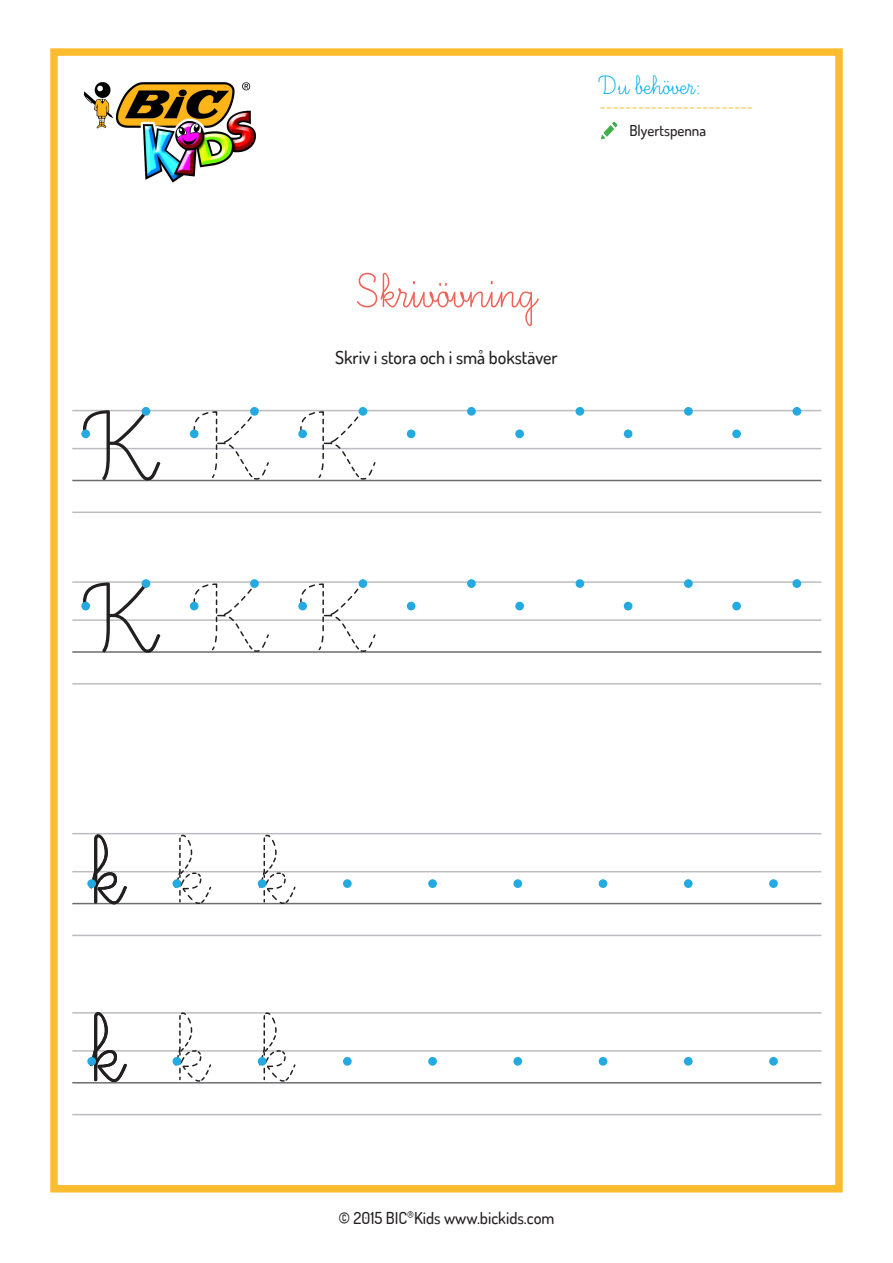
<style>
.page{position:relative;width:893px;height:1263px;background:#fff}
.page>*{position:absolute;margin:0;border:0;box-sizing:border-box;transform-origin:0 0}
.t1{font:123.3px/172.2px "Ecriture A Romain Orne";color:#231f20}
.t2{font:121.05px/177.8px "Ecriture A Romain Orne";color:#231f20}
.t3{font:60px "Ecriture A Romain Orne";color:#f16157}
.t4{font:33px "Ecriture A Romain Orne";color:#00aeef}
.t5{font:500 18px "Dosis";color:#231f20}
.t6{font:18px "Minion Pro";color:#fdbb2e}
.t7{font:500 16.5px "Dosis";color:#231f20}
.t8{font:500 15px "Dosis";color:#231f20}
</style>
<div class="page">
<div style="left:50px;top:48px;width:793px;height:1144px;border:8px solid #fdbb2e"></div>
<img style="left:83px;top:82px;width:173px;height:101px">
<svg style="left:601px;top:122px;width:16px;height:17px"></svg>
<hr style="left:72px;top:1082px;width:749px;height:1px;background:#6c6d70">
<hr style="left:72px;top:1114px;width:749px;height:1px;background:#bcbdc0">
<hr style="left:72px;top:903px;width:749px;height:1px;background:#6c6d70">
<hr style="left:72px;top:935px;width:749px;height:1px;background:#bcbdc0">
<hr style="left:72px;top:480px;width:749px;height:1px;background:#6c6d70">
<hr style="left:72px;top:512px;width:749px;height:1px;background:#bcbdc0">
<hr style="left:72px;top:651px;width:749px;height:2px;background:#6c6d70">
<hr style="left:72px;top:683px;width:749px;height:1px;background:#bcbdc0">
<hr style="left:72px;top:1050px;width:749px;height:2px;background:#bcbdc0">
<hr style="left:72px;top:871px;width:749px;height:1px;background:#bcbdc0">
<hr style="left:72px;top:448px;width:749px;height:1px;background:#bcbdc0">
<hr style="left:72px;top:619px;width:749px;height:2px;background:#bcbdc0">
<hr style="left:72px;top:1012px;width:749px;height:1px;background:#bcbdc0">
<hr style="left:72px;top:833px;width:749px;height:1px;background:#bcbdc0">
<hr style="left:72px;top:410px;width:749px;height:1px;background:#bcbdc0">
<hr style="left:72px;top:581px;width:749px;height:2px;background:#bcbdc0">
<svg style="left:174px;top:834px;width:38px;height:71px"></svg>
<svg style="left:174px;top:1012px;width:38px;height:70px"></svg>
<svg style="left:258px;top:834px;width:39px;height:71px"></svg>
<svg style="left:258px;top:1012px;width:39px;height:70px"></svg>
<svg style="left:193px;top:409px;width:77px;height:71px"></svg>
<svg style="left:193px;top:583px;width:77px;height:70px"></svg>
<svg style="left:299px;top:409px;width:78px;height:71px"></svg>
<svg style="left:299px;top:582px;width:78px;height:71px"></svg>
<div style="left:87px;top:879px;width:9px;height:9px;background:#24aae1;border-radius:50%"></div>
<div style="left:87px;top:1057px;width:9px;height:9px;background:#24aae1;border-radius:50%"></div>
<div style="left:173px;top:879px;width:8px;height:9px;background:#24aae1;border-radius:50%"></div>
<div style="left:173px;top:1057px;width:8px;height:9px;background:#24aae1;border-radius:50%"></div>
<div style="left:258px;top:879px;width:8px;height:9px;background:#24aae1;border-radius:50%"></div>
<div style="left:258px;top:1057px;width:8px;height:9px;background:#24aae1;border-radius:50%"></div>
<div style="left:599px;top:879px;width:8px;height:9px;background:#24aae1;border-radius:50%"></div>
<div style="left:599px;top:1057px;width:8px;height:9px;background:#24aae1;border-radius:50%"></div>
<div style="left:343px;top:879px;width:9px;height:9px;background:#24aae1;border-radius:50%"></div>
<div style="left:343px;top:1057px;width:9px;height:9px;background:#24aae1;border-radius:50%"></div>
<div style="left:684px;top:879px;width:9px;height:9px;background:#24aae1;border-radius:50%"></div>
<div style="left:684px;top:1057px;width:9px;height:9px;background:#24aae1;border-radius:50%"></div>
<div style="left:428px;top:879px;width:9px;height:9px;background:#24aae1;border-radius:50%"></div>
<div style="left:428px;top:1057px;width:9px;height:9px;background:#24aae1;border-radius:50%"></div>
<div style="left:513px;top:879px;width:9px;height:9px;background:#24aae1;border-radius:50%"></div>
<div style="left:513px;top:1057px;width:9px;height:9px;background:#24aae1;border-radius:50%"></div>
<div style="left:769px;top:879px;width:9px;height:9px;background:#24aae1;border-radius:50%"></div>
<div style="left:769px;top:1057px;width:9px;height:9px;background:#24aae1;border-radius:50%"></div>
<div style="left:81px;top:429px;width:9px;height:9px;background:#24aae1;border-radius:50%"></div>
<div style="left:81px;top:602px;width:9px;height:8px;background:#24aae1;border-radius:50%"></div>
<div style="left:142px;top:407px;width:8px;height:9px;background:#24aae1;border-radius:50%"></div>
<div style="left:142px;top:579px;width:8px;height:9px;background:#24aae1;border-radius:50%"></div>
<div style="left:190px;top:429px;width:9px;height:9px;background:#24aae1;border-radius:50%"></div>
<div style="left:190px;top:602px;width:9px;height:8px;background:#24aae1;border-radius:50%"></div>
<div style="left:250px;top:407px;width:9px;height:9px;background:#24aae1;border-radius:50%"></div>
<div style="left:250px;top:579px;width:9px;height:9px;background:#24aae1;border-radius:50%"></div>
<div style="left:407px;top:429px;width:8px;height:9px;background:#24aae1;border-radius:50%"></div>
<div style="left:407px;top:602px;width:8px;height:8px;background:#24aae1;border-radius:50%"></div>
<div style="left:467px;top:407px;width:9px;height:9px;background:#24aae1;border-radius:50%"></div>
<div style="left:467px;top:579px;width:9px;height:9px;background:#24aae1;border-radius:50%"></div>
<div style="left:624px;top:429px;width:8px;height:9px;background:#24aae1;border-radius:50%"></div>
<div style="left:624px;top:602px;width:8px;height:8px;background:#24aae1;border-radius:50%"></div>
<div style="left:684px;top:407px;width:9px;height:9px;background:#24aae1;border-radius:50%"></div>
<div style="left:684px;top:579px;width:9px;height:9px;background:#24aae1;border-radius:50%"></div>
<div style="left:298px;top:429px;width:9px;height:9px;background:#24aae1;border-radius:50%"></div>
<div style="left:298px;top:602px;width:9px;height:8px;background:#24aae1;border-radius:50%"></div>
<div style="left:359px;top:407px;width:8px;height:9px;background:#24aae1;border-radius:50%"></div>
<div style="left:359px;top:579px;width:8px;height:9px;background:#24aae1;border-radius:50%"></div>
<div style="left:515px;top:429px;width:9px;height:9px;background:#24aae1;border-radius:50%"></div>
<div style="left:515px;top:602px;width:9px;height:8px;background:#24aae1;border-radius:50%"></div>
<div style="left:576px;top:407px;width:8px;height:9px;background:#24aae1;border-radius:50%"></div>
<div style="left:576px;top:579px;width:8px;height:9px;background:#24aae1;border-radius:50%"></div>
<div style="left:732px;top:429px;width:9px;height:9px;background:#24aae1;border-radius:50%"></div>
<div style="left:732px;top:602px;width:9px;height:8px;background:#24aae1;border-radius:50%"></div>
<div style="left:792px;top:407px;width:9px;height:9px;background:#24aae1;border-radius:50%"></div>
<div style="left:792px;top:579px;width:9px;height:9px;background:#24aae1;border-radius:50%"></div>
<h1 class="t1" style="left:86px;top:367px;width:70px">K<br>K</h1>
<h2 class="t2" style="left:87px;top:788px;width:36px">k k</h2>
<h3 class="t4" style="left:600px;top:69px;width:103px">Du behöver:</h3>
<p class="t6" style="left:600px;top:94px;width:155px">------------------------</p>
<p class="t8" style="left:629px;top:121px;width:78px">Blyertspenna</p>
<h3 class="t3" style="left:357px;top:262px;width:180px">Skrivövning</h3>
<p class="t5" style="left:335px;top:346px;width:224px">Skriv i stora och i små bokstäver</p>
<p class="t7" style="left:338px;top:1207px;width:218px">© 2015 BIC<sup>®</sup>Kids www.bickids.com</p>
</div>
